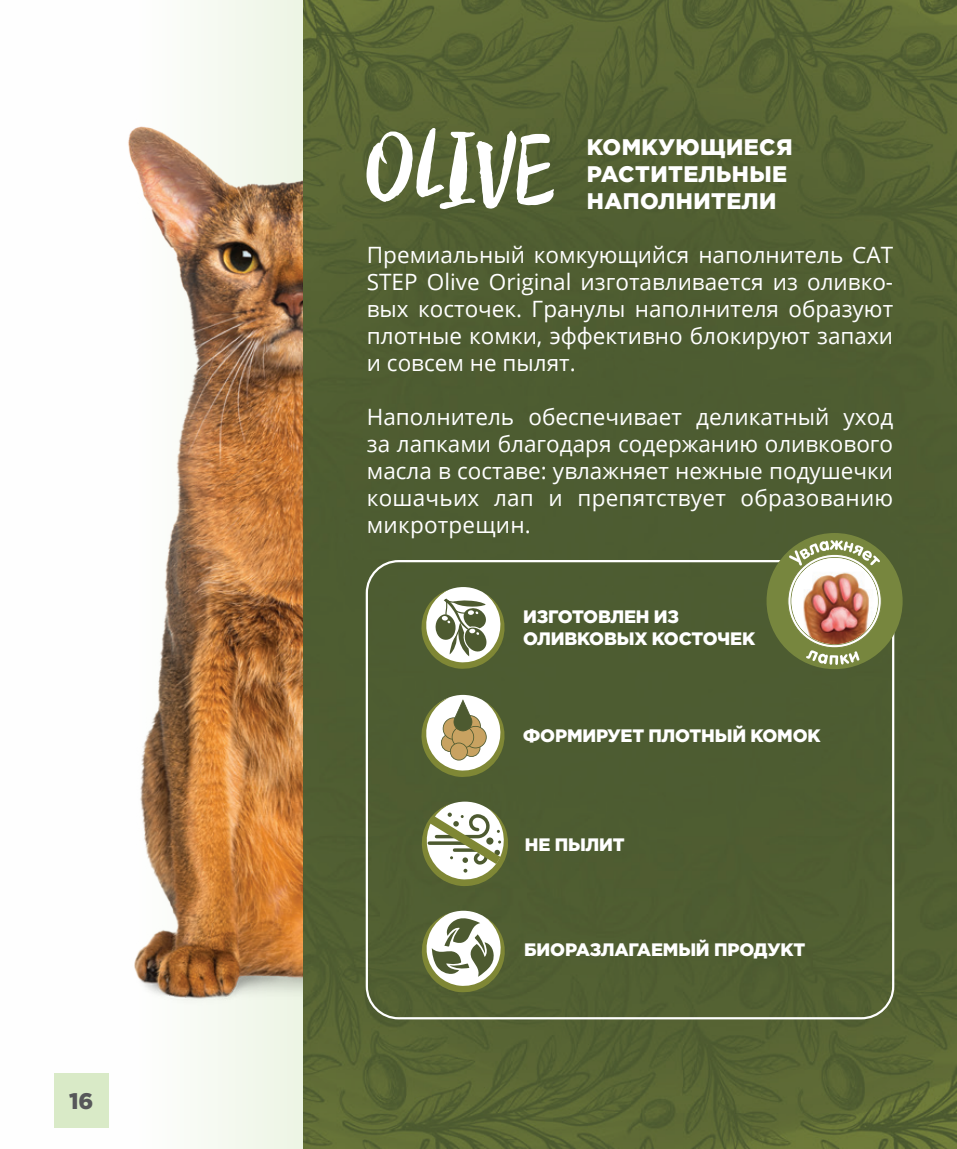
<style>
.page{position:relative;width:957px;height:1149px;background:#fff}
.page>*{position:absolute;margin:0;border:0;box-sizing:border-box;transform-origin:0 0}
.t1{font:96.3px "Drina";color:#fff}
.Основной_текст{font:22.5px/27px "Open Sans";letter-spacing:.005em;color:#fff;text-align:justify}
.Основной_текст-2{font:900 22.5px "Gotham Pro";letter-spacing:.02em;color:#fff}
.Основной_текст-3{font:900 22.5px "Gotham Pro";color:#57585a}
.Основной_текст-4{font:900 18px "Gotham Pro";letter-spacing:-.01em;color:#fff}
</style>
<div class="page">
<svg style="left:54px;top:0;width:249px;height:1148px"></svg>
<div style="left:54px;top:1073px;width:54px;height:54px;background:#d9eac7"></div>
<img style="left:96px;top:52px;width:207px;height:989px">
<img style="left:303px;top:0;width:654px;height:1148px">
<div style="left:366px;top:560px;width:528px;height:459px;border:2px solid #fff;border-radius:32px"></div>
<svg style="left:421px;top:589px;width:84px;height:80px"></svg>
<svg style="left:421px;top:697px;width:84px;height:80px"></svg>
<svg style="left:421px;top:803px;width:88px;height:83px"></svg>
<svg style="left:421px;top:913px;width:85px;height:79px"></svg>
<div style="left:766px;top:533px;width:136px;height:136px;background:#77863e;border-radius:50%"></div>
<svg style="left:789px;top:540px;width:91px;height:23px"></svg>
<svg style="left:806px;top:650px;width:53px;height:14px"></svg>
<svg style="left:788px;top:554px;width:93px;height:93px"></svg>
<svg style="left:791px;top:557px;width:86px;height:87px"></svg>
<img style="left:795px;top:563px;width:82px;height:81px">
<p class="Основной_текст-3" style="left:69px;top:1087px;width:26px">16</p>
<h1 class="t1" style="left:365px;top:107px;width:191px">OLIVE</h1>
<p class="Основной_текст-2" style="left:587px;top:134px;width:207px">КОМКУЮЩИЕСЯ</p>
<p class="Основной_текст-2" style="left:587px;top:161px;width:202px">РАСТИТЕЛЬНЫЕ</p>
<p class="Основной_текст-2" style="left:587px;top:188px;width:191px">НАПОЛНИТЕЛИ</p>
<p class="Основной_текст" style="left:367px;top:240px;width:528px">Премиальный комкующийся наполнитель CAT STEP Olive Original изготавливается из оливко&shy;вых косточек. Гранулы наполнителя образуют плотные комки, эффективно блокируют запахи и совсем не пылят.</p>
<p class="Основной_текст" style="left:367px;top:402px;width:528px">Наполнитель обеспечивает деликатный уход за лапками благодаря содержанию оливкового масла в составе: увлажняет нежные подушечки кошачьих лап и препятствует образованию микротрещин.</p>
<p class="Основной_текст-4" style="left:523px;top:606px;width:157px">ИЗГОТОВЛЕН ИЗ</p>
<p class="Основной_текст-4" style="left:523px;top:628px;width:233px">ОЛИВКОВЫХ КОСТОЧЕК</p>
<p class="Основной_текст-4" style="left:523px;top:725px;width:299px">ФОРМИРУЕТ ПЛОТНЫЙ КОМОК</p>
<p class="Основной_текст-4" style="left:525px;top:833px;width:101px">НЕ ПЫЛИТ</p>
<p class="Основной_текст-4" style="left:524px;top:939px;width:283px">БИОРАЗЛАГАЕМЫЙ ПРОДУКТ</p>
</div>
